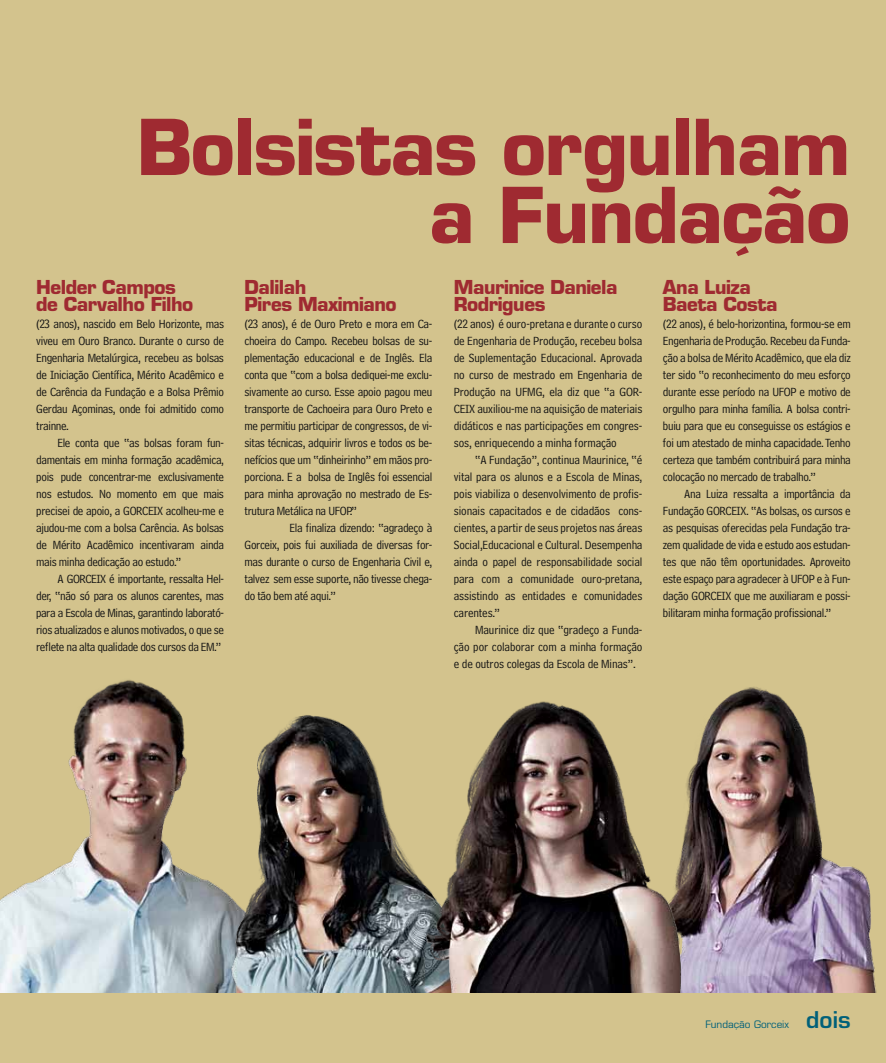
<style>
.page{position:relative;width:886px;height:1063px;background:#d3c38d}
.page>*{position:absolute;margin:0;border:0;box-sizing:border-box;transform-origin:0 0}
.t1{font:700 75px/68px "Eurostile";letter-spacing:-.02em;color:#9f2a31;text-align:right}
.t2{font:600 22.5px "Eurostile";color:#006079}
.t3{font:700 18.75px/17px "Eurostile";letter-spacing:-.025em;color:#9f2a31}
.t4{font:12.5px/17px "Bell Centennial Address";letter-spacing:-.025em;color:#121212;text-align:justify}
.t5{font:10px "Eurostile";color:#006079}
</style>
<div class="page">
<img style="left:0;top:680px;width:167px;height:312px">
<img style="left:725px;top:687px;width:152px;height:305px">
<img style="left:166px;top:698px;width:241px;height:294px">
<img style="left:407px;top:700px;width:318px;height:292px">
<h1 class="t1" style="left:137px;top:113px;width:715px">Bolsistas orgulham a Fundação</h1>
<h3 class="t3" style="left:36px;top:279px;width:159px">Helder Campos de Carvalho Filho</h3>
<p class="t4" style="left:36px;top:315px;width:189px">(23 anos), nascido em Belo Horizonte, mas viveu em Ouro Branco. Durante o curso de Engenharia Metalúrgica, recebeu as bolsas de Iniciação Científica, Mérito Acadêmico e de Carência da Fundação e a Bolsa Prêmio Gerdau Açominas, onde foi admitido como trainne.</p>
<p class="t4" style="left:36px;top:434px;width:189px;text-indent:21px">Ele conta que “as bolsas foram fun&shy;damentais em minha formação acadêmica, pois pude concentrar-me exclusivamente nos estudos. No momento em que mais precisei de apoio, a GORCEIX acolheu-me e ajudou-me com a bolsa Carência. As bolsas de Mérito Acadêmico incentivaram ainda mais minha dedicação ao estudo.”</p>
<p class="t4" style="left:36px;top:570px;width:189px;text-indent:21px">A GORCEIX é importante, ressalta Hel&shy;der, “não só para os alunos carentes, mas para a Escola de Minas, garantindo laborató&shy;rios atualizados e alunos motivados, o que se reflete na alta qualidade dos cursos da EM.”</p>
<h3 class="t3" style="left:244px;top:279px;width:154px">Dalilah<br>Pires Maximiano</h3>
<p class="t4" style="left:244px;top:315px;width:189px">(23 anos), é de Ouro Preto e mora em Ca&shy;choeira do Campo. Recebeu bolsas de su&shy;plementação educacional e de Inglês. Ela conta que “com a bolsa dediquei-me exclu&shy;sivamente ao curso. Esse apoio pagou meu transporte de Cachoeira para Ouro Preto e me permitiu participar de congressos, de vi&shy;sitas técnicas, adquirir livros e todos os be&shy;nefícios que um “dinheirinho” em mãos pro&shy;porciona. E a bolsa de Inglês foi essencial para minha aprovação no mestrado de Es&shy;trutura Metálica na UFOP.”</p>
<p class="t4" style="left:244px;top:519px;width:189px;text-indent:45px">Ela finaliza dizendo: “agradeço à Gorceix, pois fui auxiliada de diversas for&shy;mas durante o curso de Engenharia Civil e, talvez sem esse suporte, não tivesse chega&shy;do tão bem até aqui.”</p>
<h3 class="t3" style="left:454px;top:279px;width:165px">Maurinice Daniela<br>Rodrigues</h3>
<p class="t4" style="left:454px;top:315px;width:190px">(22 anos) é ouro-pretana e durante o curso de Engenharia de Produção, recebeu bolsa de Suplementação Educacional. Aprovada no curso de mestrado em Engenharia de Produção na UFMG, ela diz que “a GOR-CEIX auxiliou-me na aquisição de materiais didáticos e nas participações em congres&shy;sos, enriquecendo a minha formação</p>
<p class="t4" style="left:454px;top:451px;width:190px;text-indent:21px">“A Fundação”, continua Maurinice, “é vital para os alunos e a Escola de Minas, pois viabiliza o desenvolvimento de profis&shy;sionais capacitados e de cidadãos cons&shy;cientes, a partir de seus projetos nas áreas Social,Educacional e Cultural. Desempenha ainda o papel de responsabilidade social para com a comunidade ouro-pretana, assistindo as entidades e comunidades carentes.”</p>
<p class="t4" style="left:454px;top:621px;width:190px;text-indent:21px">Maurinice diz que “gradeço a Funda&shy;ção por colaborar com a minha formação e de outros colegas da Escola de Minas”.</p>
<h3 class="t3" style="left:663px;top:279px;width:116px">Ana Luiza<br>Baeta Costa</h3>
<p class="t4" style="left:663px;top:315px;width:189px">(22 anos), é belo-horizontina, formou-se em Engenharia de Produção. Recebeu da Funda&shy;ção a bolsa de Mérito Acadêmico, que ela diz ter sido “o reconhecimento do meu esforço durante esse período na UFOP e motivo de orgulho para minha família. A bolsa contri&shy;buiu para que eu conseguisse os estágios e foi um atestado de minha capacidade. Tenho certeza que também contribuirá para minha colocação no mercado de trabalho.”</p>
<p class="t4" style="left:663px;top:485px;width:189px;text-indent:21px">Ana Luiza ressalta a importância da Fundação GORCEIX. “As bolsas, os cursos e as pesquisas oferecidas pela Fundação tra&shy;zem qualidade de vida e estudo aos estudan&shy;tes que não têm oportunidades. Aproveito este espaço para agradecer à UFOP e à Fun&shy;dação GORCEIX que me auxiliaram e possi&shy;bilitaram minha formação profissional.”</p>
<p class="t5" style="left:705px;top:1018px;width:85px">Fundação Gorceix</p>
<h2 class="t2" style="left:806px;top:1005px;width:46px">dois</h2>
</div>
